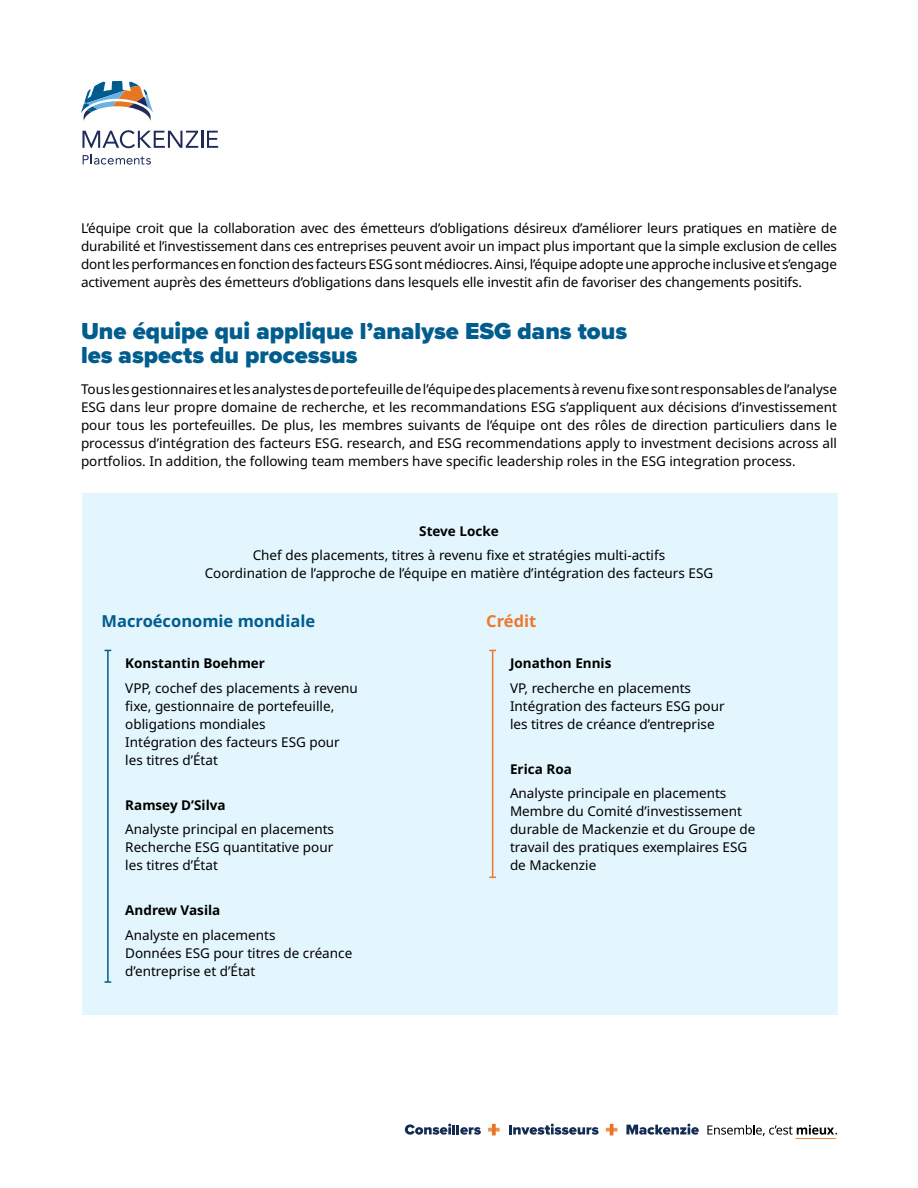
<style>
.page{position:relative;width:918px;height:1188px;background:#fff}
.page>*{position:absolute;margin:0;border:0;box-sizing:border-box;transform-origin:0 0}
.t1{font:900 24px/24px "Proxima Nova";color:#005d8e}
.t2{font:700 16.5px "Noto Sans";color:#005d8e}
.t3{font:700 16.5px "Noto Sans";color:#eb7a2f}
.body_copy{font:13.5px/18px "Noto Sans";letter-spacing:-.01em;color:#000;text-align:justify}
.list_PM{font:13.5px/18px "Noto Sans";color:#000}
.body_copy-2{font:700 13.5px "Noto Sans";color:#000}
</style>
<div class="page">
<div style="left:82px;top:493px;width:756px;height:521px;background:#e3f5fd"></div>
<svg style="left:707px;top:1125px;width:130px;height:14px"></svg>
<svg style="left:626px;top:1124px;width:73px;height:11px"></svg>
<svg style="left:488px;top:1124px;width:12px;height:11px"></svg>
<svg style="left:606px;top:1124px;width:11px;height:11px"></svg>
<svg style="left:405px;top:1124px;width:76px;height:11px"></svg>
<svg style="left:509px;top:1124px;width:90px;height:11px"></svg>
<svg style="left:81px;top:81px;width:72px;height:40px"></svg>
<svg style="left:82px;top:130px;width:136px;height:18px"></svg>
<svg style="left:83px;top:154px;width:68px;height:11px"></svg>
<hr style="left:107px;top:650px;width:2px;height:332px;background:#005d8e">
<hr style="left:492px;top:650px;width:1px;height:227px;background:#eb7a2f">
<p class="body_copy" style="left:81px;top:219px;width:758px">L’équipe croit que la collaboration avec des émetteurs d’obligations désireux d’améliorer leurs pratiques en matière de durabilité et l’investissement dans ces entreprises peuvent avoir un impact plus important que la simple exclusion de celles dont les performances en fonction des facteurs ESG sont médiocres. Ainsi, l’équipe adopte une approche inclusive et s’engage activement auprès des émetteurs d’obligations dans lesquels elle investit afin de favoriser des changements positifs.</p>
<h2 class="t1" style="left:81px;top:318px;width:548px">Une équipe qui applique l’analyse ESG dans tous les aspects du processus</h2>
<p class="body_copy" style="left:81px;top:381px;width:758px">Tous les gestionnaires et les analystes de portefeuille de l’équipe des placements à revenu fixe sont responsables de l’analyse ESG dans leur propre domaine de recherche, et les recommandations ESG s’appliquent aux décisions d’investissement pour tous les portefeuilles. De plus, les membres suivants de l’équipe ont des rôles de direction particuliers dans le processus d’intégration des facteurs ESG. research, and ESG recommendations apply to investment decisions across all portfolios. In addition, the following team members have specific leadership roles in the ESG integration process.</p>
<p class="body_copy-2" style="left:419px;top:521px;width:81px">Steve Locke</p>
<p class="list_PM" style="left:205px;top:547px;width:510px;text-align:center">Chef des placements, titres à revenu fixe et stratégies multi-actifs<br>Coordination de l’approche de l’équipe en matière d’intégration des facteurs ESG</p>
<h3 class="t2" style="left:102px;top:609px;width:215px">Macroéconomie mondiale</h3>
<p class="body_copy-2" style="left:125px;top:653px;width:141px">Konstantin Boehmer</p>
<p class="list_PM" style="left:125px;top:679px;width:234px">VPP, cochef des placements à revenu fixe, gestionnaire de portefeuille, obligations mondiales</p>
<p class="list_PM" style="left:125px;top:733px;width:216px">Intégration des facteurs ESG pour les titres d’État</p>
<p class="body_copy-2" style="left:125px;top:795px;width:102px">Ramsey D’Silva</p>
<p class="list_PM" style="left:125px;top:821px;width:210px">Analyste principal en placements</p>
<p class="list_PM" style="left:125px;top:839px;width:210px">Recherche ESG quantitative pour les titres d’État</p>
<p class="body_copy-2" style="left:125px;top:901px;width:97px">Andrew Vasila</p>
<p class="list_PM" style="left:125px;top:926px;width:152px">Analyste en placements</p>
<p class="list_PM" style="left:125px;top:944px;width:229px">Données ESG pour titres de créance d’entreprise et d’État</p>
<h3 class="t3" style="left:486px;top:609px;width:52px">Crédit</h3>
<p class="body_copy-2" style="left:510px;top:653px;width:103px">Jonathon Ennis</p>
<p class="list_PM" style="left:510px;top:679px;width:183px">VP, recherche en placements</p>
<p class="list_PM" style="left:510px;top:697px;width:216px">Intégration des facteurs ESG pour les titres de créance d’entreprise</p>
<p class="body_copy-2" style="left:510px;top:759px;width:63px">Erica Roa</p>
<p class="list_PM" style="left:510px;top:785px;width:218px">Analyste principale en placements</p>
<p class="list_PM" style="left:510px;top:803px;width:247px">Membre du Comité d’investissement durable de Mackenzie et du Groupe de travail des pratiques exemplaires ESG de Mackenzie</p>
</div>
